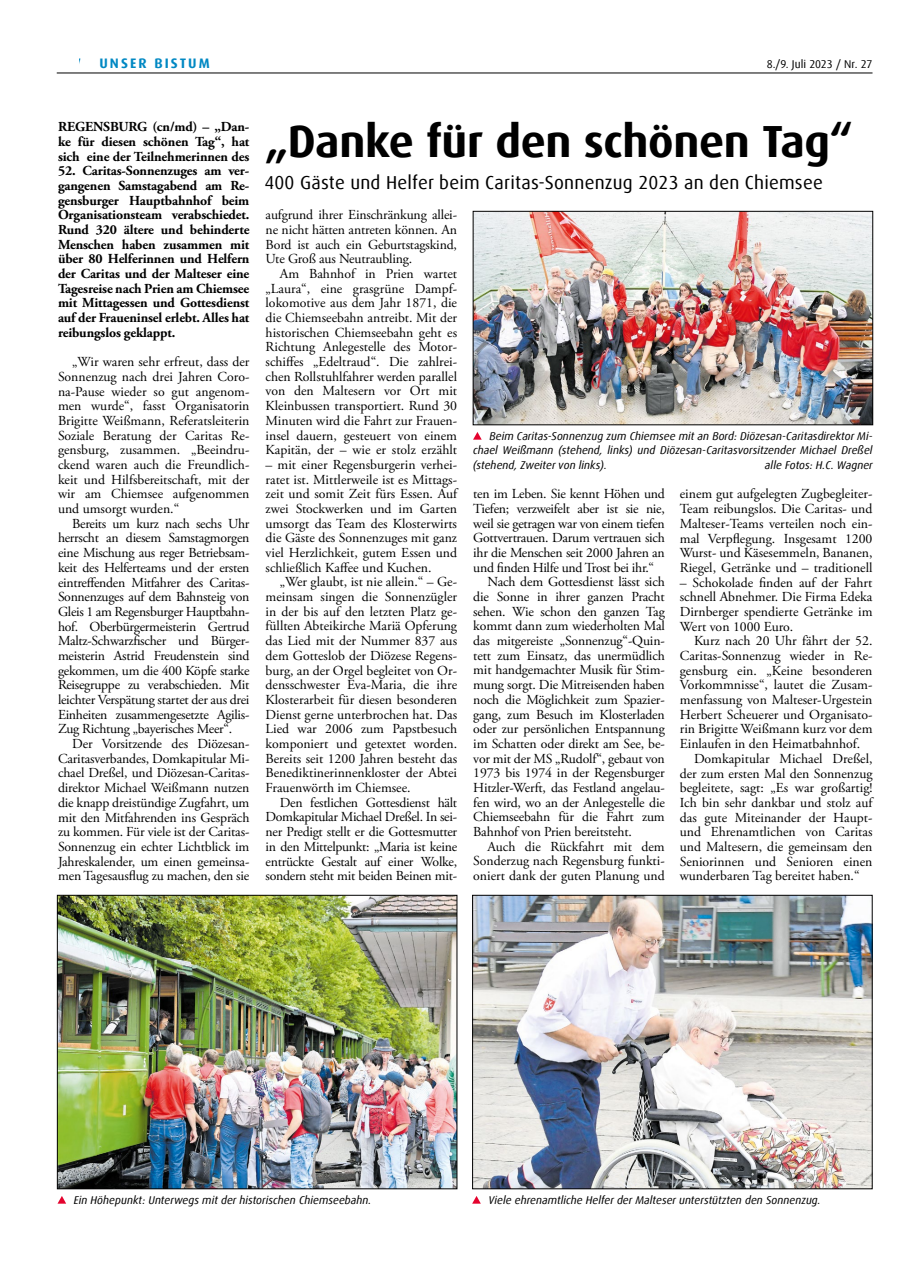
<style>
.page{position:relative;width:908px;height:1276px;background:#fff}
.page>*{position:absolute;margin:0;border:0;box-sizing:border-box;transform-origin:0 0}
.t1{font:700 45px "Dax Offc Pro";letter-spacing:-.01em;color:#000}
.t2{font:18.75px "Dax Offc Pro";letter-spacing:.01em;color:#000}
.t3{font:13.75px/14.6px "Adobe Garamond Pro";letter-spacing:-.01em;color:#000;text-align:justify}
.t4{font:700 13.75px/14.6px "Adobe Garamond Pro";letter-spacing:-.01em;color:#000;text-align:justify}
.t5{font:700 13.75px "Dax Offc Pro";letter-spacing:.15em;color:#0088c3}
.t6{font:italic 11.25px/14.8px "Dax Offc Pro";color:#000;text-align:justify}
.t7{font:11.25px "Dax Offc Pro";letter-spacing:.005em;color:#000}
</style>
<div class="page">
<hr style="left:57px;top:73px;width:815px;height:1px;background:#000">
<img style="left:475px;top:213px;width:395px;height:210px">
<div style="left:473px;top:211px;width:399px;height:214px;border:1px solid #000"></div>
<svg style="left:473px;top:432px;width:8px;height:8px"></svg>
<img style="left:59px;top:897px;width:396px;height:290px">
<div style="left:57px;top:895px;width:400px;height:294px;border:1px solid #000"></div>
<svg style="left:58px;top:1196px;width:8px;height:7px"></svg>
<img style="left:474px;top:897px;width:395px;height:290px">
<div style="left:472px;top:895px;width:399px;height:294px;border:1px solid #000"></div>
<svg style="left:472px;top:1196px;width:8px;height:7px"></svg>
<p class="t5" style="left:99px;top:54px;width:112px">UNSER BISTUM</p>
<p class="t7" style="left:766px;top:56px;width:107px">8./9. Juli 2023 / Nr. 27</p>
<p class="t4" style="left:58px;top:120px;width:193px">REGENSBURG (cn/md) – „Dan&shy;ke für diesen schönen Tag“, hat sich eine der Teilnehmerinnen des</p>
<p class="t4" style="left:58px;top:164px;width:193px">52. Caritas-Sonnenzuges am ver&shy;gangenen Samstagabend am Re&shy;gensburger Hauptbahnhof beim Organisationsteam verabschiedet.<br>Rund 320 ältere und behinderte Menschen haben zusammen mit über 80 Helferinnen und Helfern der Caritas und der Malteser eine Tagesreise nach Prien am Chiemsee mit Mittagessen und Gottesdienst auf der Fraueninsel erlebt. Alles hat reibungslos geklappt.</p>
<p class="t3" style="left:58px;top:355px;width:193px;text-indent:14px">„Wir waren sehr erfreut, dass der Sonnenzug nach drei Jahren Coro&shy;na-Pause wieder so gut angenom&shy;men wurde“, fasst Organisatorin Brigitte Weißmann, Referatsleiterin Soziale Beratung der Caritas Re&shy;gensburg, zusammen. „Beeindru&shy;ckend waren auch die Freundlich&shy;keit und Hilfsbereitschaft, mit der wir am Chiemsee aufgenommen und umsorgt wurden.“</p>
<p class="t3" style="left:58px;top:516px;width:193px;text-indent:14px">Bereits um kurz nach sechs Uhr herrscht an diesem Samstagmorgen eine Mischung aus reger Betriebsam&shy;keit des Helferteams und der ersten eintreffenden Mitfahrer des Caritas-Sonnenzuges auf dem Bahnsteig von Gleis 1 am Regensburger Hauptbahn&shy;hof. Oberbürgermeisterin Gertrud Maltz-Schwarzfischer und Bürger&shy;meisterin Astrid Freudenstein sind gekommen, um die 400 Köpfe starke Reisegruppe zu verabschieden. Mit leichter Verspätung startet der aus drei Einheiten zusammengesetzte Agilis-Zug Richtung „bayerisches Meer“.</p>
<p class="t3" style="left:58px;top:737px;width:193px;text-indent:14px">Der Vorsitzende des Diözesan-Caritasverbandes, Domkapitular Mi&shy;chael Dreßel, und Diözesan-Caritas&shy;direktor Michael Weißmann nutzen die knapp dreistündige Zugfahrt, um mit den Mitfahrenden ins Gespräch zu kommen. Für viele ist der Caritas-Sonnenzug ein echter Lichtblick im Jahreskalender, um einen gemeinsa&shy;men Tagesausflug zu machen, den sie</p>
<h1 class="t1" style="left:264px;top:112px;width:590px">„Danke für den schönen Tag“</h1>
<h2 class="t2" style="left:264px;top:171px;width:559px">400 Gäste und Helfer beim Caritas-Sonnenzug 2023 an den Chiemsee</h2>
<p class="t3" style="left:265px;top:208px;width:193px">aufgrund ihrer Einschränkung allei&shy;ne nicht hätten antreten können. An Bord ist auch ein Geburtstagskind, Ute Groß aus Neutraubling.</p>
<p class="t3" style="left:265px;top:267px;width:193px;text-indent:14px">Am Bahnhof in Prien wartet „Laura“, eine grasgrüne Dampf&shy;lokomotive aus dem Jahr 1871, die die Chiemseebahn antreibt. Mit der historischen Chiemseebahn geht es Richtung Anlegestelle des Motor&shy;schiffes „Edeltraud“. Die zahlrei&shy;chen Rollstuhlfahrer werden parallel von den Maltesern vor Ort mit Kleinbussen transportiert. Rund 30<br>Minuten wird die Fahrt zur Frauen&shy;insel dauern, gesteuert von einem Kapitän, der – wie er stolz erzählt</p>
<p class="t3" style="left:265px;top:458px;width:193px">– mit einer Regensburgerin verhei&shy;ratet ist. Mittlerweile ist es Mittags&shy;zeit und somit Zeit fürs Essen. Auf zwei Stockwerken und im Garten umsorgt das Team des Klosterwirts die Gäste des Sonnenzuges mit ganz viel Herzlichkeit, gutem Essen und schließlich Kaffee und Kuchen.</p>
<p class="t3" style="left:265px;top:575px;width:193px;text-indent:14px">„Wer glaubt, ist nie allein.“ – Ge&shy;meinsam singen die Sonnenzügler in der bis auf den letzten Platz ge&shy;füllten Abteikirche Mariä Opferung das Lied mit der Nummer 837 aus dem Gotteslob der Diözese Regens&shy;burg, an der Orgel begleitet von Or&shy;densschwester Eva-Maria, die ihre Klosterarbeit für diesen besonderen Dienst gerne unterbrochen hat. Das Lied war 2006 zum Papstbesuch komponiert und getextet worden.<br>Bereits seit 1200 Jahren besteht das Benediktinerinnenkloster der Abtei Frauenwörth im Chiemsee.</p>
<p class="t3" style="left:265px;top:795px;width:193px;text-indent:14px">Den festlichen Gottesdienst hält Domkapitular Michael Dreßel. In sei&shy;ner Predigt stellt er die Gottesmutter in den Mittelpunkt: „Maria ist keine entrückte Gestalt auf einer Wolke, sondern steht mit beiden Beinen mit-</p>
<p class="t6" style="left:473px;top:428px;width:401px;text-indent:16px">Beim Caritas-Sonnenzug zum Chiemsee mit an Bord: Diözesan-Caritasdirektor Mi&shy;chael Weißmann (stehend, links) und Diözesan-Caritasvorsitzender Michael Dreßel (stehend, Zweiter von links).</p>
<p class="t6" style="left:764px;top:458px;width:109px">alle Fotos: H.C. Wagner</p>
<p class="t3" style="left:473px;top:487px;width:193px">ten im Leben. Sie kennt Höhen und</p>
<p class="t3" style="left:473px;top:502px;width:193px">Tiefen; verzweifelt aber ist sie nie,</p>
<p class="t3" style="left:473px;top:516px;width:193px">weil sie getragen war von einem tiefen</p>
<p class="t3" style="left:473px;top:531px;width:193px">Gottvertrauen. Darum vertrauen sich</p>
<p class="t3" style="left:473px;top:546px;width:193px">ihr die Menschen seit 2000 Jahren an</p>
<p class="t3" style="left:473px;top:560px;width:182px">und finden Hilfe und Trost bei ihr.“</p>
<p class="t3" style="left:487px;top:575px;width:179px">Nach dem Gottesdienst lässt sich</p>
<p class="t3" style="left:473px;top:590px;width:193px">die Sonne in ihrer ganzen Pracht</p>
<p class="t3" style="left:473px;top:604px;width:193px">sehen. Wie schon den ganzen Tag</p>
<p class="t3" style="left:473px;top:619px;width:193px">kommt dann zum wiederholten Mal</p>
<p class="t3" style="left:473px;top:634px;width:193px">das mitgereiste „Sonnenzug“-Quin-</p>
<p class="t3" style="left:473px;top:648px;width:193px">tett zum Einsatz, das unermüdlich</p>
<p class="t3" style="left:473px;top:663px;width:193px">mit handgemachter Musik für Stim-</p>
<p class="t3" style="left:473px;top:678px;width:193px">mung sorgt. Die Mitreisenden haben</p>
<p class="t3" style="left:473px;top:692px;width:193px">noch die Möglichkeit zum Spazier-</p>
<p class="t3" style="left:473px;top:707px;width:193px">gang, zum Besuch im Klosterladen</p>
<p class="t3" style="left:473px;top:722px;width:193px">oder zur persönlichen Entspannung</p>
<p class="t3" style="left:473px;top:737px;width:193px">im Schatten oder direkt am See, be-</p>
<p class="t3" style="left:473px;top:751px;width:193px">vor mit der MS „Rudolf“, gebaut von</p>
<p class="t3" style="left:473px;top:766px;width:193px">1973 bis 1974 in der Regensburger</p>
<p class="t3" style="left:473px;top:781px;width:193px">Hitzler-Werft, das Festland angelau-</p>
<p class="t3" style="left:473px;top:795px;width:193px">fen wird, wo an der Anlegestelle die</p>
<p class="t3" style="left:473px;top:810px;width:193px">Chiemseebahn für die Fahrt zum</p>
<p class="t3" style="left:473px;top:825px;width:160px">Bahnhof von Prien bereitsteht.</p>
<p class="t3" style="left:487px;top:839px;width:179px">Auch die Rückfahrt mit dem</p>
<p class="t3" style="left:473px;top:854px;width:193px">Sonderzug nach Regensburg funkti-</p>
<p class="t3" style="left:473px;top:869px;width:193px">oniert dank der guten Planung und</p>
<p class="t3" style="left:679px;top:487px;width:194px">einem gut aufgelegten Zugbegleiter-Team reibungslos. Die Caritas- und Malteser-Teams verteilen noch ein&shy;mal Verpflegung. Insgesamt 1200<br>Wurst- und Käsesemmeln, Bananen, Riegel, Getränke und – traditionell</p>
<p class="t3" style="left:679px;top:575px;width:194px">– Schokolade finden auf der Fahrt schnell Abnehmer. Die Firma Edeka Dirnberger spendierte Getränke im Wert von 1000 Euro.</p>
<p class="t3" style="left:693px;top:634px;width:180px">Kurz nach 20 Uhr fährt der 52.</p>
<p class="t3" style="left:679px;top:649px;width:194px">Caritas-Sonnenzug wieder in Re-</p>
<p class="t3" style="left:679px;top:663px;width:194px">gensburg ein. „Keine besonderen</p>
<p class="t3" style="left:679px;top:678px;width:194px">Vorkommnisse“, lautet die Zusam-</p>
<p class="t3" style="left:679px;top:693px;width:194px">menfassung von Malteser-Urgestein</p>
<p class="t3" style="left:679px;top:707px;width:194px">Herbert Scheuerer und Organisato-</p>
<p class="t3" style="left:679px;top:722px;width:194px">rin Brigitte Weißmann kurz vor dem</p>
<p class="t3" style="left:679px;top:737px;width:182px">Einlaufen in den Heimatbahnhof.</p>
<p class="t3" style="left:693px;top:751px;width:180px">Domkapitular Michael Dreßel,</p>
<p class="t3" style="left:679px;top:766px;width:194px">der zum ersten Mal den Sonnenzug</p>
<p class="t3" style="left:679px;top:781px;width:194px">begleitete, sagt: „Es war großartig!</p>
<p class="t3" style="left:679px;top:795px;width:194px">Ich bin sehr dankbar und stolz auf</p>
<p class="t3" style="left:679px;top:810px;width:194px">das gute Miteinander der Haupt-</p>
<p class="t3" style="left:679px;top:825px;width:194px">und Ehrenamtlichen von Caritas</p>
<p class="t3" style="left:679px;top:840px;width:194px">und Maltesern, die gemeinsam den</p>
<p class="t3" style="left:679px;top:854px;width:194px">Seniorinnen und Senioren einen</p>
<p class="t3" style="left:679px;top:869px;width:181px">wunderbaren Tag bereitet haben.“</p>
<p class="t6" style="left:74px;top:1192px;width:299px">Ein Höhepunkt: Unterwegs mit der historischen Chiemseebahn.</p>
<p class="t6" style="left:488px;top:1192px;width:333px">Viele ehrenamtliche Helfer der Malteser unterstützten den Sonnenzug.</p>
</div>
